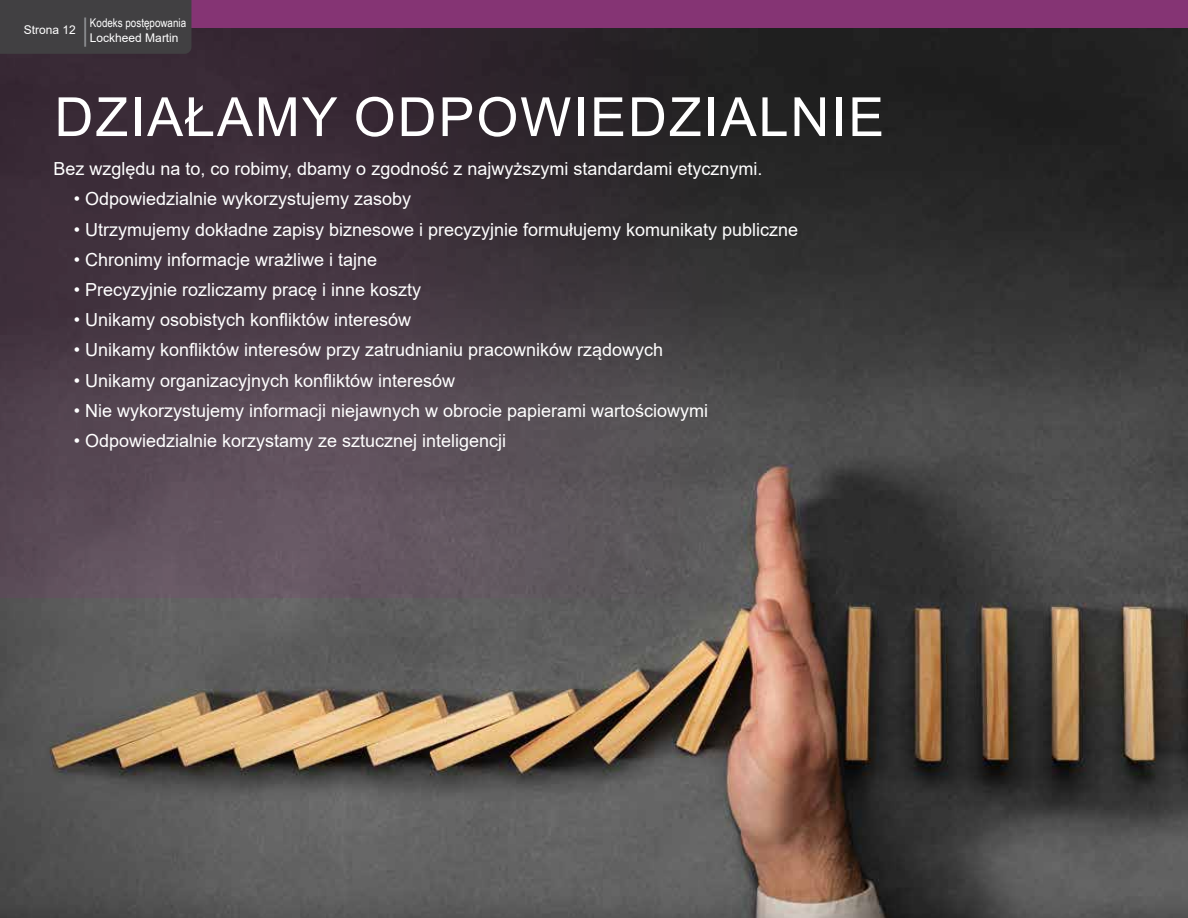
<style>
.page{position:relative;width:1188px;height:918px;background:#fff}
.page>*{position:absolute;margin:0;border:0;box-sizing:border-box;transform-origin:0 0}
.t1{font:54px "Arial";letter-spacing:.035em;color:#fff}
.t2{font:30.6px "Arial";color:#8f9194;scale:.71 1}
.t3{font:18px "Arial";color:#fff}
.t4{font:12px "Arial";color:#fff}
.t5{font:12px "Arial Narrow";color:#fff}
</style>
<div class="page">
<img style="left:0;top:27px;width:1188px;height:891px">
<div style="left:0;top:0;width:1188px;height:27px;background:#853474"></div>
<svg style="left:0;top:27px;width:739px;height:571px;background:#483c45"></svg>
<div style="left:0;top:0;width:191px;height:54px;background:#414042"></div>
<p class="t4" style="left:24px;top:22px;width:54px">Strona 12</p>
<h2 class="t2" style="left:82px;top:8px;width:9px">|</h2>
<p class="t5" style="left:90px;top:14px;width:98px">Kodeks postępowania</p>
<p class="t4" style="left:90px;top:30px;width:90px">Lockheed Martin</p>
<h1 class="t1" style="left:54px;top:80px;width:831px">DZIAŁAMY ODPOWIEDZIALNIE</h1>
<p class="t3" style="left:54px;top:156px;width:710px">Bez względu na to, co robimy, dbamy o zgodność z najwyższymi standardami etycznymi.</p>
<p class="t3" style="left:74px;top:187px;width:339px">• Odpowiedzialnie wykorzystujemy zasoby</p>
<p class="t3" style="left:74px;top:217px;width:726px">• Utrzymujemy dokładne zapisy biznesowe i precyzyjnie formułujemy komunikaty publiczne</p>
<p class="t3" style="left:74px;top:247px;width:305px">• Chronimy informacje wrażliwe i tajne</p>
<p class="t3" style="left:74px;top:277px;width:349px">• Precyzyjnie rozliczamy pracę i inne koszty</p>
<p class="t3" style="left:74px;top:308px;width:339px">• Unikamy osobistych konfliktów interesów</p>
<p class="t3" style="left:74px;top:338px;width:591px">• Unikamy konfliktów interesów przy zatrudnianiu pracowników rządowych</p>
<p class="t3" style="left:74px;top:368px;width:383px">• Unikamy organizacyjnych konfliktów interesów</p>
<p class="t3" style="left:74px;top:398px;width:636px">• Nie wykorzystujemy informacji niejawnych w obrocie papierami wartościowymi</p>
<p class="t3" style="left:74px;top:428px;width:434px">• Odpowiedzialnie korzystamy ze sztucznej inteligencji</p>
</div>
